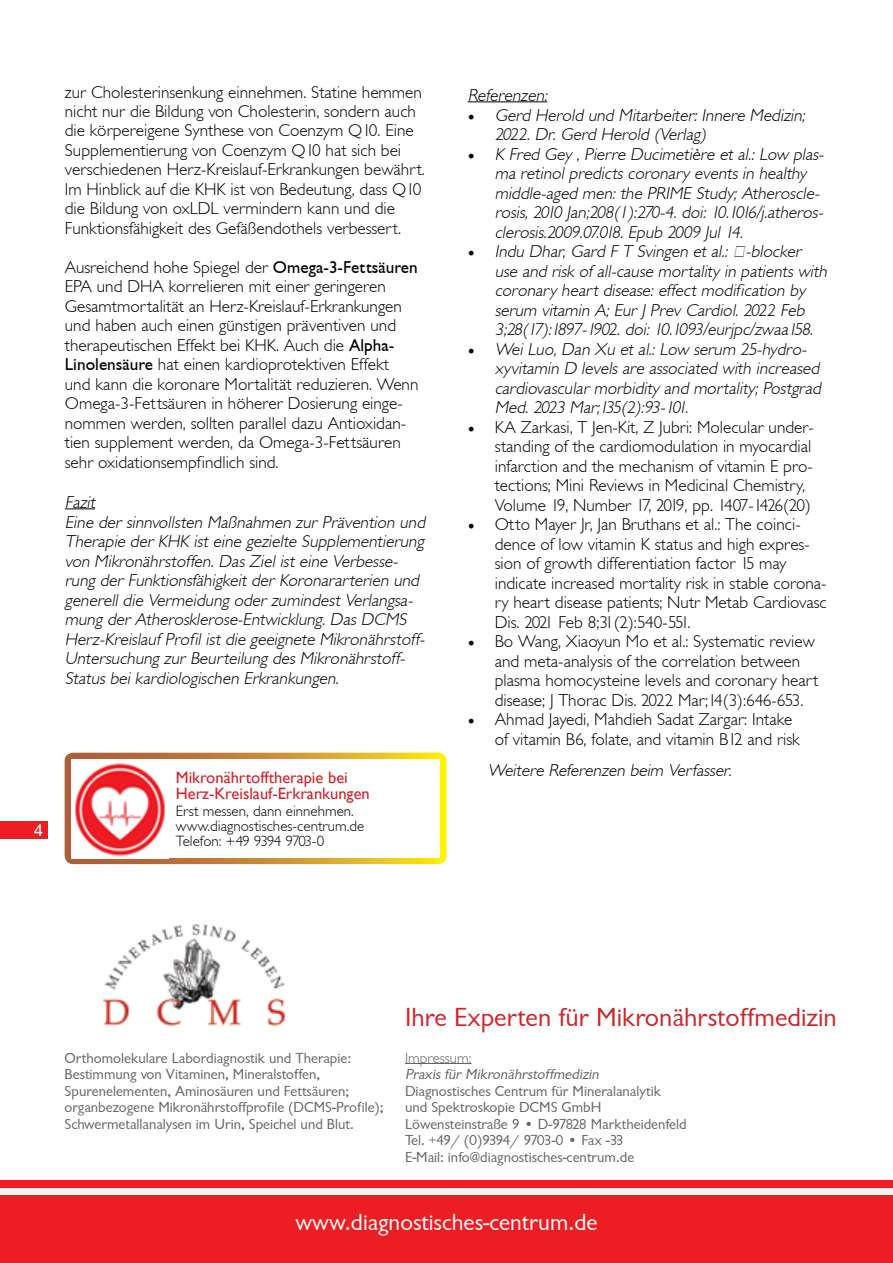
<style>
.page{position:relative;width:893px;height:1263px;background:#fff}
.page>*{position:absolute;margin:0;border:0;box-sizing:border-box;transform-origin:0 0}
.t1{font:27px "Garrison Sans";color:#d2232a}
.t2{font:24px "Garrison Sans";color:#fff}
.t3{font:17.25px/19.5px "Garrison Light Sans";color:#000}
.t4{font:italic 17.25px/19.5px "Garrison Light Sans";color:#000}
.t5{font:16.5px/16.5px "Gill Sans";color:#d2232a}
.t6{font:16.5px "Arial";color:#fff}
.t7{font:15px/16.5px "Garrison Sans";color:#636466}
.t8{font:15px/15px "Garrison Light Sans";color:#000}
.t9{font:italic 15px "Garrison Sans";color:#636466}
.t10{font:15px "Garrison Light Sans";color:#636466}
.s1{font-family:"Garrison Light Sans BOLD"}
.s2{font-family:"Minion Pro";font-style:normal;font-size:18px}
.s3{font-family:"Minion Pro";font-size:18px}
</style>
<div class="page">
<div style="left:0;top:821px;width:48px;height:17px;background:#ed1d24"></div>
<div style="left:0;top:1180px;width:893px;height:83px;background:#ed1d24"></div>
<div style="left:0;top:1187px;width:893px;height:7px;background:#f1f1f2"></div>
<img style="left:102px;top:923px;width:184px;height:104px">
<hr style="left:405px;top:1063px;width:66px;height:1px;background:#636466">
<hr style="left:65px;top:509px;width:30px;height:1px;background:#000">
<svg style="left:65px;top:753px;width:381px;height:111px"></svg>
<img style="left:71px;top:759px;width:98px;height:99px">
<div style="left:169px;top:759px;width:271px;height:98px;background:#fff"></div>
<hr style="left:468px;top:102px;width:79px;height:1px;background:#000">
<p class="t3" style="left:65px;top:82px;width:362px">zur Cholesterinsenkung einnehmen. Statine hemmen nicht nur die Bildung von Cholesterin, sondern auch die körpereigene Synthese von Coenzym Q10. Eine Supplementierung von Coenzym Q10 hat sich bei verschiedenen Herz-Kreislauf-Erkrankungen bewährt.<br>Im Hinblick auf die KHK ist von Bedeutung, dass Q10 die Bildung von oxLDL vermindern kann und die Funktionsfähigkeit des Gefäßendothels verbessert.</p>
<p class="t3" style="left:65px;top:258px;width:355px">Ausreichend hohe Spiegel der <span class="s1">Omega-3-Fettsäuren </span>EPA und DHA korrelieren mit einer geringeren Gesamtmortalität an Herz-Kreislauf-Erkrankungen und haben auch einen günstigen präventiven und therapeutischen Effekt bei KHK. Auch die <span class="s1">Alpha-Linolensäure</span> hat einen kardioprotektiven Effekt und kann die koronare Mortalität reduzieren. Wenn Omega-3-Fettsäuren in höherer Dosierung einge&shy;nommen werden, sollten parallel dazu Antioxidan&shy;tien supplement werden, da Omega-3-Fettsäuren sehr oxidationsempfindlich sind.</p>
<p class="t4" style="left:65px;top:493px;width:365px">Fazit<br>Eine der sinnvollsten Maßnahmen zur Prävention und Therapie der KHK ist eine gezielte Supplementierung von Mikronährstoffen. Das Ziel ist eine Verbesse&shy;rung der Funktionsfähigkeit der Koronararterien und generell die Vermeidung oder zumindest Verlangsa&shy;mung der Atherosklerose-Entwicklung. Das DCMS Herz-Kreislauf Profil ist die geeignete Mikronährstoff-Untersuchung zur Beurteilung des Mikronährstoff-Status bei kardiologischen Erkrankungen.</p>
<p class="t6" style="left:34px;top:818px;width:11px">4</p>
<p class="t5" style="left:176px;top:769px;width:196px">Mikronährtofftherapie bei<br>Herz-Kreislauf-Erkrankungen</p>
<p class="t8" style="left:176px;top:803px;width:190px">Erst messen, dann einnehmen. www.diagnostisches-centrum.de<br>Telefon: +49 9394 9703-0</p>
<p class="t4" style="left:468px;top:86px;width:84px">Referenzen:</p>
<p class="t4" style="left:495px;top:105px;width:315px;text-indent:-27px"><span class="s2">•</span> Gerd Herold und Mitarbeiter: Innere Medizin;<br>2022. Dr. Gerd Herold (Verlag)</p>
<p class="t4" style="left:495px;top:144px;width:334px;text-indent:-27px"><span class="s2">•</span> K Fred Gey , Pierre Ducimetière et al.: Low plas&shy;ma retinol predicts coronary events in healthy middle-aged men: the PRIME Study; Atheroscle&shy;rosis, 2010 Jan;208(1):270-4. doi: 10.1016/j.atheros&shy;clerosis.2009.07.018. Epub 2009 Jul 14.</p>
<p class="t4" style="left:495px;top:242px;width:337px;text-indent:-27px"><span class="s2">•</span> Indu Dhar, Gard F T Svingen et al.: β-blocker use and risk of all-cause mortality in patients with coronary heart disease: effect modification by serum vitamin A; Eur J Prev Cardiol. 2022 Feb 3;28(17) :1897-1902. doi: 10.1093/eurjpc/zwaa158.</p>
<p class="t4" style="left:495px;top:339px;width:331px;text-indent:-27px"><span class="s2">•</span> Wei Luo, Dan Xu et al.: Low serum 25-hydro&shy;xyvitamin D levels are associated with increased cardiovascular morbidity and mortality; Postgrad Med. 2023 Mar;135(2):93-101.</p>
<p class="t3" style="left:495px;top:417px;width:321px;text-indent:-27px"><span class="s3">•</span> KA Zarkasi, T Jen-Kit, Z Jubri: Molecular under&shy;standing of the cardiomodulation in myocardial infarction and the mechanism of vitamin E pro&shy;tections; Mini Reviews in Medicinal Chemistry, Volume 19, Number 17, 2019, pp. 1407-1426(20)</p>
<p class="t3" style="left:495px;top:515px;width:333px;text-indent:-27px"><span class="s3">•</span> Otto Mayer Jr, Jan Bruthans et al.: The coinci&shy;dence of low vitamin K status and high expres&shy;sion of growth differentiation factor 15 may indicate increased mortality risk in stable corona&shy;ry heart disease patients; Nutr Metab Cardiovasc Dis. 2021 Feb 8;31(2):540-551.</p>
<p class="t3" style="left:495px;top:632px;width:325px;text-indent:-27px"><span class="s3">•</span> Bo Wang, Xiaoyun Mo et al.: Systematic review and meta-analysis of the correlation between plasma homocysteine levels and coronary heart disease; J Thorac Dis. 2022 Mar;14(3):646-653.</p>
<p class="t3" style="left:495px;top:710px;width:306px;text-indent:-27px"><span class="s3">•</span> Ahmad Jayedi, Mahdieh Sadat Zargar: Intake of vitamin B6, folate, and vitamin B12 and risk</p>
<p class="t4" style="left:488px;top:760px;width:248px">Weitere Referenzen beim Verfasser.</p>
<p class="t7" style="left:65px;top:1050px;width:320px">Orthomolekulare Labordiagnostik und Therapie:<br>Bestimmung von Vitaminen, Mineralstoffen, Spurenelementen, Aminosäuren und Fettsäuren; organbezogene Mikronährstoffprofile (DCMS-Profile); Schwermetallanalysen im Urin, Speichel und Blut.</p>
<h1 class="t1" style="left:405px;top:1002px;width:433px">Ihre Experten für Mikronährstoffmedizin</h1>
<p class="t10" style="left:405px;top:1050px;width:68px">Impressum:</p>
<p class="t9" style="left:405px;top:1066px;width:198px">Praxis für Mikronährstoffmedizin</p>
<p class="t7" style="left:405px;top:1083px;width:283px">Diagnostisches Centrum für Mineralanalytik und Spektroskopie DCMS GmbH Löwensteinstraße 9 • D-97828 Marktheidenfeld Tel. +49/ (0)9394/ 9703-0 • Fax -33<br>E-Mail: info@diagnostisches-centrum.de</p>
<h2 class="t2" style="left:295px;top:1209px;width:304px">www.diagnostisches-centrum.de</h2>
</div>
